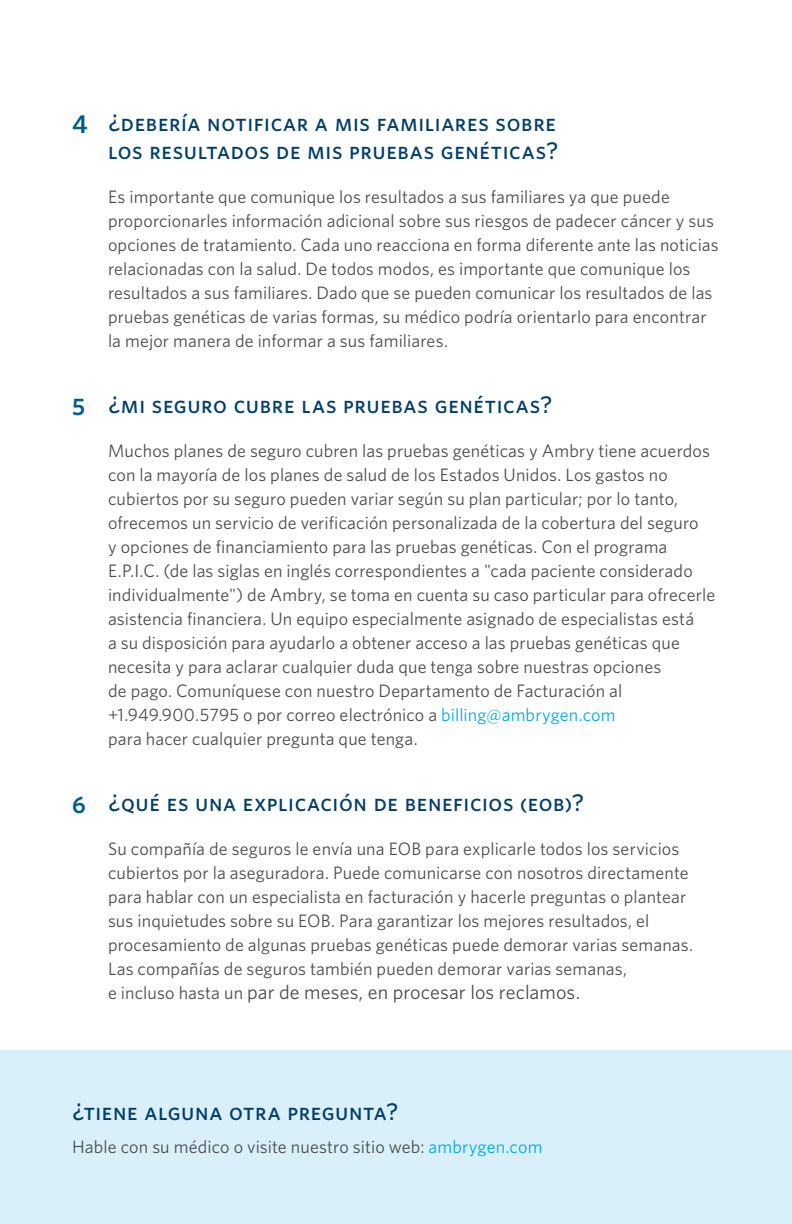
<style>
.page{position:relative;width:792px;height:1224px;background:#fff}
.page>*{position:absolute;margin:0;border:0;box-sizing:border-box;transform-origin:0 0}
.whitney_sub_head{font:24px/28px "Whitney Medium SC";letter-spacing:.03em;color:#003e69;text-align:right}
.Section_text{font:20px "Whitney";letter-spacing:.005em;color:#4b4c4d}
.Section_text-2{font:18px/24px "Whitney";letter-spacing:.01em;color:#4b4c4d}
.Text{font:18px "Whitney";letter-spacing:.005em;color:#4b4c4d}
.s1{font-family:"Whitney";font-weight:600;font-size:26px;color:#005d87}
.s2{font-family:"Whitney";font-weight:600;color:#005d87}
.s3{color:#00abe7}
.s4{font-size:18px}
</style>
<div class="page">
<div style="left:0;top:1051px;width:792px;height:173px;background:#d9effa"></div>
<p class="whitney_sub_head" style="left:72px;top:108px;width:488px"><span class="s1">4</span> ¿debería notificar a mis familiares sobre los resultados de mis pruebas genéticas?</p>
<p class="Section_text-2" style="left:108px;top:184px;width:612px">Es importante que comunique los resultados a sus familiares ya que puede proporcionarles información adicional sobre sus riesgos de padecer cáncer y sus opciones de tratamiento. Cada uno reacciona en forma diferente ante las noticias relacionadas con la salud. De todos modos, es importante que comunique los resultados a sus familiares. Dado que se pueden comunicar los resultados de las pruebas genéticas de varias formas, su médico podría orientarlo para encontrar la mejor manera de informar a sus familiares.</p>
<p class="whitney_sub_head" style="left:72px;top:390px;width:482px"><span class="s2">5</span> ¿mi seguro cubre las pruebas genéticas?</p>
<p class="Section_text-2" style="left:108px;top:438px;width:609px">Muchos planes de seguro cubren las pruebas genéticas y Ambry tiene acuerdos con la mayoría de los planes de salud de los Estados Unidos. Los gastos no cubiertos por su seguro pueden variar según su plan particular; por lo tanto, ofrecemos un servicio de verificación personalizada de la cobertura del seguro<br>y opciones de financiamiento para las pruebas genéticas. Con el programa E.P.I.C. (de las siglas en inglés correspondientes a "cada paciente considerado individualmente") de Ambry, se toma en cuenta su caso particular para ofrecerle asistencia financiera. Un equipo especialmente asignado de especialistas está<br>a su disposición para ayudarlo a obtener acceso a las pruebas genéticas que necesita y para aclarar cualquier duda que tenga sobre nuestras opciones<br>de pago. Comuníquese con nuestro Departamento de Facturación al +1.949.900.5795 o por correo electrónico a <span class="s3">billing@ambrygen.com<br></span>para hacer cualquier pregunta que tenga.</p>
<p class="whitney_sub_head" style="left:72px;top:788px;width:514px"><span class="s2">6</span> ¿qué es una explicación de beneficios (eob)?</p>
<p class="Section_text-2" style="left:108px;top:836px;width:587px">Su compañía de seguros le envía una EOB para explicarle todos los servicios cubiertos por la aseguradora. Puede comunicarse con nosotros directamente para hablar con un especialista en facturación y hacerle preguntas o plantear sus inquietudes sobre su EOB. Para garantizar los mejores resultados, el procesamiento de algunas pruebas genéticas puede demorar varias semanas.<br>Las compañías de seguros también pueden demorar varias semanas,</p>
<p class="Section_text" style="left:108px;top:979px;width:474px"><span class="s4">e incluso hasta un</span> par de meses, en procesar los reclamos.</p>
<p class="whitney_sub_head" style="left:72px;top:1098px;width:328px">¿tiene alguna otra pregunta?</p>
<p class="Text" style="left:72px;top:1135px;width:472px">Hable con su médico o visite nuestro sitio web: <span class="s3">ambrygen.com</span></p>
</div>
